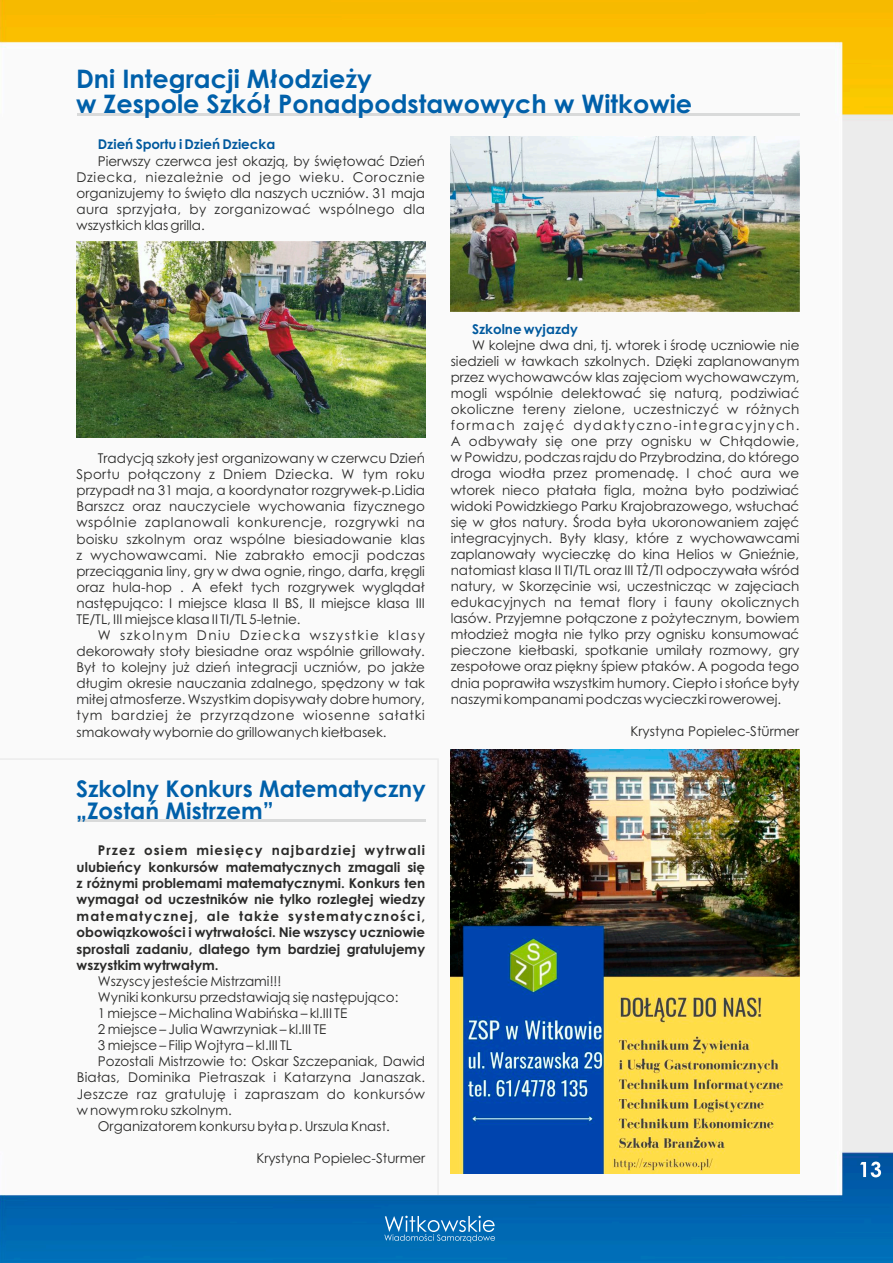
<style>
.page{position:relative;width:893px;height:1263px;background:#fff}
.page>*{position:absolute;margin:0;border:0;box-sizing:border-box;transform-origin:0 0}
.t1{font:700 25.5px/24.8px "Century Gothic";color:#0060aa}
.t2{font:700 22.95px/22.2px "Century Gothic";color:#0060aa}
.t3{font:13.5px/16px "Century Gothic";color:#2a2a29;text-align:justify}
.t4{font:700 13.5px/16.4px "Century Gothic";color:#2a2a29;text-align:justify}
.t5{font:13.5px "Century Gothic";letter-spacing:.03em;color:#2a2a29}
.t6{font:700 13.5px "Century Gothic";color:#00599e}
</style>
<div class="page">
<img style="left:0;top:0;width:893px;height:1263px">
<svg style="left:860px;top:1161px;width:21px;height:16px"></svg>
<svg style="left:384px;top:1216px;width:111px;height:26px;background:#3386c1"></svg>
<hr style="left:77px;top:114px;width:722px;height:2px;background:#d9dada">
<img style="left:451px;top:136px;width:349px;height:176px">
<img style="left:77px;top:242px;width:348px;height:196px">
<img style="left:451px;top:750px;width:348px;height:424px">
<svg style="left:0;top:757px;width:440px;height:439px"></svg>
<h1 class="t1" style="left:76px;top:69px;width:618px">Dni Integracji Młodzieży<br>w Zespole Szkół Ponadpodstawowych w Witkowie</h1>
<p class="t6" style="left:98px;top:139px;width:179px">Dzień Sportu i Dzień Dziecka</p>
<p class="t3" style="left:77px;top:154px;width:350px;text-indent:21px">Pierwszy czerwca jest okazją, by świętować Dzień Dziecka, niezależnie od jego wieku. Corocznie organizujemy to święto dla naszych uczniów. 31 maja aura sprzyjała, by zorganizować wspólnego dla wszystkich klas grilla.</p>
<p class="t3" style="left:76px;top:451px;width:350px;text-indent:21px">Tradycją szkoły jest organizowany w czerwcu Dzień Sportu połączony z Dniem Dziecka. W tym roku przypadł na 31 maja, a koordynator rozgrywek-p.Lidia Barszcz oraz nauczyciele wychowania fizycznego wspólnie zaplanowali konkurencje, rozgrywki na boisku szkolnym oraz wspólne biesiadowanie klas z wychowawcami. Nie zabrakło emocji podczas przeciągania liny, gry w dwa ognie, ringo, darfa, kręgli oraz hula-hop . A efekt tych rozgrywek wyglądał następująco: I miejsce klasa II BS, II miejsce klasa III TE/TL, III miejsce klasa II TI/TL 5-letnie.</p>
<p class="t3" style="left:76px;top:628px;width:350px;text-indent:21px">W szkolnym Dniu Dziecka wszystkie klasy dekorowały stoły biesiadne oraz wspólnie grillowały.<br>Był to kolejny już dzień integracji uczniów, po jakże długim okresie nauczania zdalnego, spędzony w tak miłej atmosferze. Wszystkim dopisywały dobre humory, tym bardziej że przyrządzone wiosenne sałatki smakowały wybornie do grillowanych kiełbasek.</p>
<h2 class="t2" style="left:76px;top:780px;width:351px">Szkolny Konkurs Matematyczny „Zostań Mistrzem”</h2>
<p class="t4" style="left:77px;top:843px;width:350px;text-indent:21px">Przez osiem miesięcy najbardziej wytrwali ulubieńcy konkursów matematycznych zmagali się z różnymi problemami matematycznymi. Konkurs ten wymagał od uczestników nie tylko rozległej wiedzy matematycznej, ale także systematyczności, obowiązkowości i wytrwałości. Nie wszyscy uczniowie sprostali zadaniu, dlatego tym bardziej gratulujemy wszystkim wytrwałym.</p>
<p class="t3" style="left:98px;top:990px;width:302px">Wyniki konkursu przedstawiają się następująco:<br>1 miejsce – Michalina Wabińska – kl.III TE</p>
<p class="t3" style="left:98px;top:974px;width:185px">Wszyscy jesteście Mistrzami!!!</p>
<p class="t3" style="left:98px;top:1022px;width:230px">2 miejsce – Julia Wawrzyniak – kl.III TE</p>
<p class="t3" style="left:98px;top:1039px;width:196px">3 miejsce – Filip Wojtyra – kl.III TL</p>
<p class="t3" style="left:98px;top:1055px;width:329px">Pozostali Mistrzowie to: Oskar Szczepaniak, Dawid</p>
<p class="t3" style="left:77px;top:1071px;width:350px">Białas, Dominika Pietraszak i Katarzyna Janaszak.</p>
<p class="t5" style="left:77px;top:1088px;width:350px">Jeszcze raz gratuluję i zapraszam do konkursów</p>
<p class="t3" style="left:77px;top:1103px;width:157px">w nowym roku szkolnym.</p>
<p class="t3" style="left:98px;top:1119px;width:294px">Organizatorem konkursu była p. Urszula Knast.</p>
<p class="t3" style="left:256px;top:1151px;width:170px">Krystyna Popielec-Sturmer</p>
<p class="t6" style="left:472px;top:324px;width:107px">Szkolne wyjazdy</p>
<p class="t3" style="left:451px;top:338px;width:350px;text-indent:21px">W kolejne dwa dni, tj. wtorek i środę uczniowie nie siedzieli w ławkach szkolnych. Dzięki zaplanowanym przez wychowawców klas zajęciom wychowawczym, mogli wspólnie delektować się naturą, podziwiać okoliczne tereny zielone, uczestniczyć w różnych formach zajęć dydaktyczno-integracyjnych.<br>A odbywały się one przy ognisku w Chłądowie, w Powidzu, podczas rajdu do Przybrodzina, do którego droga wiodła przez promenadę. I choć aura we wtorek nieco płatała figla, można było podziwiać widoki Powidzkiego Parku Krajobrazowego, wsłuchać się w głos natury. Środa była ukoronowaniem zajęć integracyjnych. Były klasy, które z wychowawcami zaplanowały wycieczkę do kina Helios w Gnieźnie, natomiast klasa II TI/TL oraz III TŻ/TI odpoczywała wśród natury, w Skorzęcinie wsi, uczestnicząc w zajęciach edukacyjnych na temat flory i fauny okolicznych lasów. Przyjemne połączone z pożytecznym, bowiem młodzież mogła nie tylko przy ognisku konsumować pieczone kiełbaski, spotkanie umilały rozmowy, gry zespołowe oraz piękny śpiew ptaków. A pogoda tego dnia poprawiła wszystkim humory. Ciepło i słońce były naszymi kompanami podczas wycieczki rowerowej.</p>
<p class="t3" style="left:631px;top:724px;width:170px">Krystyna Popielec-Stürmer</p>
</div>
